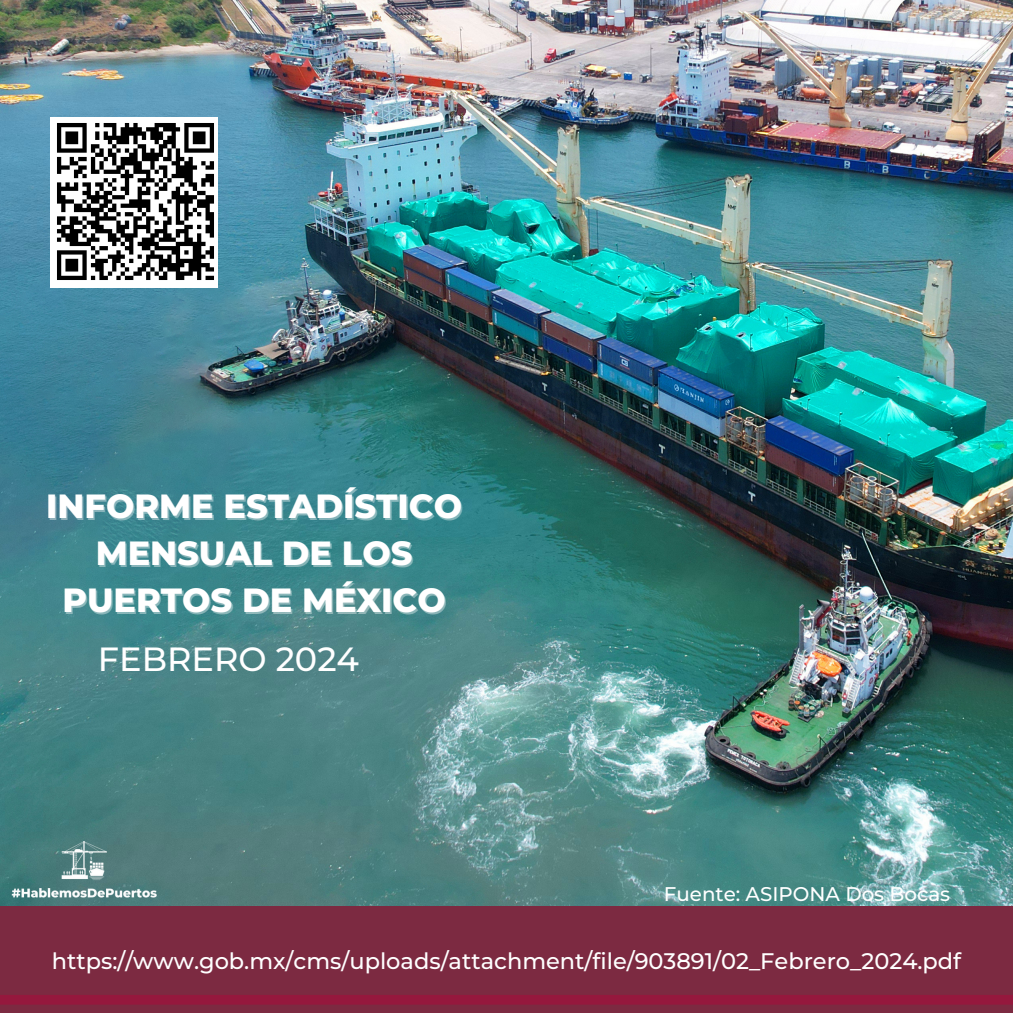
<style>
.page{position:relative;width:1013px;height:1013px;background:#fff}
.page>*{position:absolute;margin:0;border:0;box-sizing:border-box;transform-origin:0 0}
.t1{font:800 33.5px "Montserrat";color:#fff}
.t2{font:500 33.5px "Montserrat";color:#fff}
.t3{font:500 22.5px "Montserrat";color:#fff}
.t4{font:500 19.75px "Montserrat";color:#fff}
</style>
<div class="page">
<img style="left:0;top:0;width:1012px;height:906px">
<div style="left:0;top:906px;width:1012px;height:106px;background:#7c2a41"></div>
<div style="left:0;top:995px;width:1012px;height:9px;background:#95183d"></div>
<img style="left:51px;top:117px;width:167px;height:171px">
<img style="left:8px;top:841px;width:152px;height:63px">
<h1 class="t1" style="left:46px;top:486px;width:417px">INFORME ESTADÍSTICO</h1>
<p class="t1" style="left:96px;top:533px;width:318px">MENSUAL DE LOS</p>
<p class="t1" style="left:62px;top:580px;width:385px">PUERTOS DE MÉXICO</p>
<h2 class="t2" style="left:98px;top:638px;width:262px">FEBRERO 2024</h2>
<p class="t4" style="left:664px;top:881px;width:288px">Fuente: ASIPONA Dos Bocas</p>
<p class="t3" style="left:52px;top:946px;width:910px">https://www.gob.mx/cms/uploads/attachment/file/903891/02_Febrero_2024.pdf</p>
</div>
